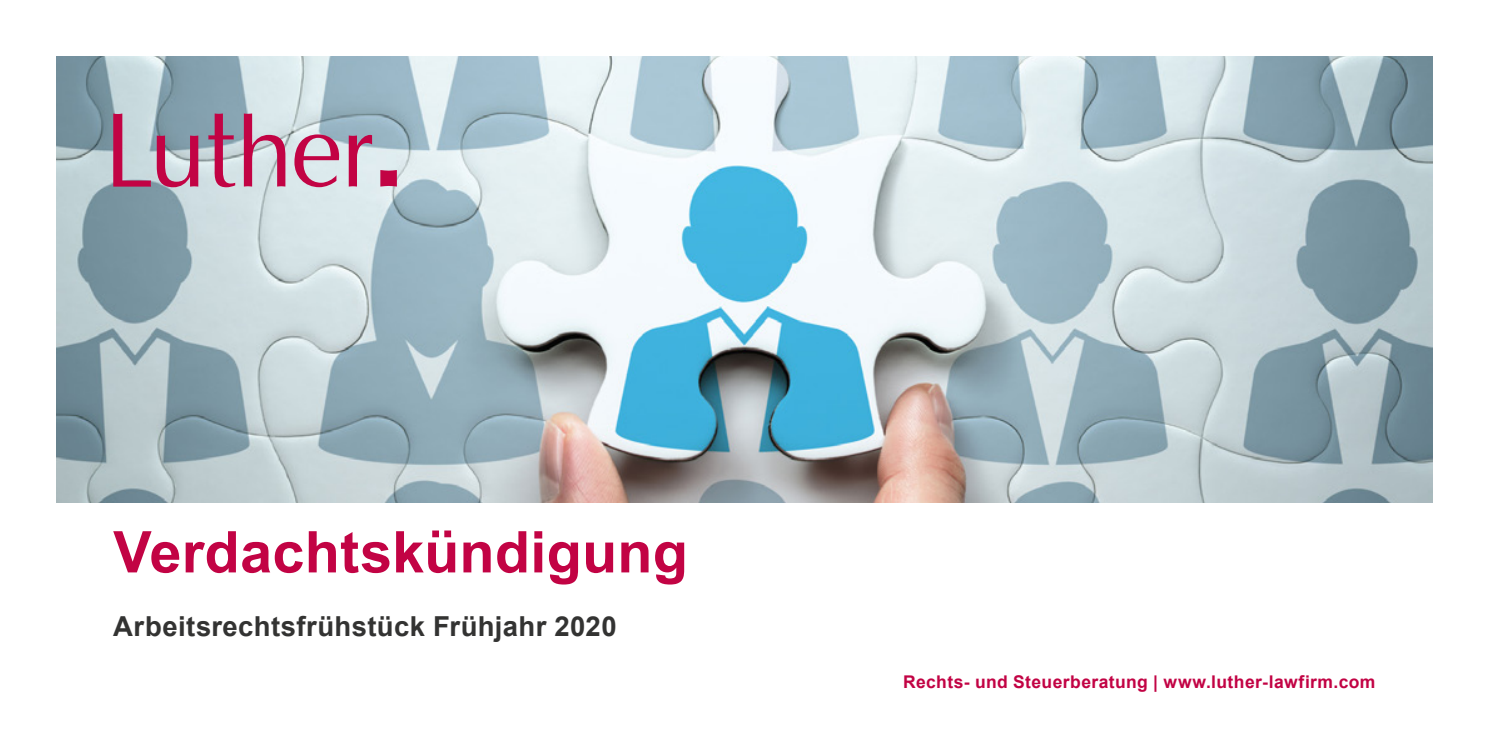
<style>
.page{position:relative;width:1489px;height:745px;background:#fff}
.page>*{position:absolute;margin:0;border:0;box-sizing:border-box;transform-origin:0 0}
.t1{font:700 57.5px "Arial";letter-spacing:.005em;color:#c20344}
.t2{font:700 27.5px "Arial";letter-spacing:.015em;color:#333332}
.t3{font:700 17.5px "Arial";letter-spacing:.02em;color:#c20344}
</style>
<div class="page">
<img style="left:57px;top:57px;width:1374px;height:445px">
<svg style="left:380px;top:170px;width:17px;height:16px"></svg>
<svg style="left:113px;top:113px;width:38px;height:73px;background:#c59aaf"></svg>
<svg style="left:294px;top:134px;width:45px;height:53px;background:#d093ad"></svg>
<svg style="left:157px;top:135px;width:41px;height:52px;background:#b87090"></svg>
<svg style="left:244px;top:113px;width:41px;height:73px;background:#cd8fa9"></svg>
<svg style="left:208px;top:113px;width:27px;height:74px;background:#b6809b"></svg>
<svg style="left:349px;top:135px;width:23px;height:51px"></svg>
<h1 class="t1" style="left:113px;top:511px;width:576px">Verdachtskündigung</h1>
<h2 class="t2" style="left:113px;top:606px;width:505px">Arbeitsrechtsfrühstück Frühjahr 2020</h2>
<p class="t3" style="left:903px;top:669px;width:474px">Rechts- und Steuerberatung | www.luther-lawfirm.com</p>
</div>
